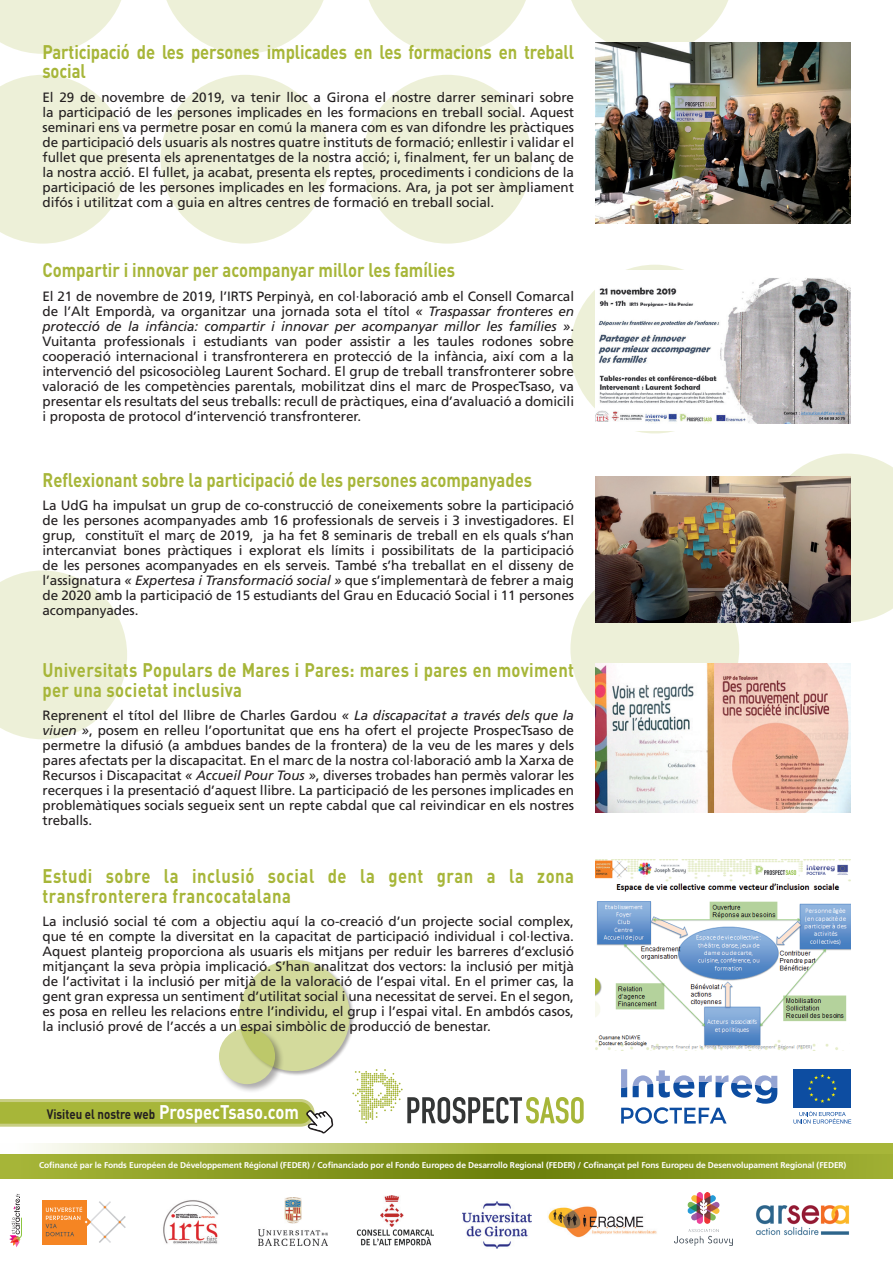
<style>
.page{position:relative;width:893px;height:1263px;background:#fff}
.page>*{position:absolute;margin:0;border:0;box-sizing:border-box;transform-origin:0 0}
.t1{font:700 19.5px/19.5px "DIN";color:#a7b639;scale:.85 1}
.t2{font:700 19.5px/19.5px "DIN";letter-spacing:.02em;color:#a7b639;scale:.85 1}
.t3{font:700 19.5px/19.5px "DIN";letter-spacing:.03em;color:#a7b639;scale:.85 1}
.t4{font:13.5px/15px "Frutiger";letter-spacing:-.005em;color:#231f20;text-align:justify}
.t5{font:700 13.5px "DIN";color:#231f20;scale:.85 1}
.t6{font:700 8.4px "Frutiger";letter-spacing:-.01em;color:#fff}
.s1{font-style:italic}
.s2{font-size:19.5px;color:#fff}
</style>
<div class="page">
<svg style="left:0;top:570px;width:127px;height:169px"></svg>
<div style="left:570px;top:564px;width:169px;height:169px;background:#edf0d8;border-radius:50%"></div>
<svg style="left:0;top:0;width:121px;height:54px"></svg>
<svg style="left:0;top:75px;width:127px;height:169px"></svg>
<svg style="left:166px;top:0;width:158px;height:54px"></svg>
<svg style="left:369px;top:0;width:157px;height:54px"></svg>
<svg style="left:571px;top:0;width:163px;height:43px"></svg>
<div style="left:161px;top:75px;width:168px;height:169px;background:#edf0d8;border-radius:50%"></div>
<div style="left:363px;top:75px;width:169px;height:169px;background:#edf0d8;border-radius:50%"></div>
<div style="left:570px;top:265px;width:169px;height:168px;background:#edf0d8;border-radius:50%"></div>
<div style="left:238px;top:959px;width:117px;height:117px;background:#231f20;opacity:.75"></div>
<div style="left:239px;top:960px;width:111px;height:111px;background:#d3da9c;border-radius:50%"></div>
<div style="left:217px;top:1026px;width:67px;height:67px;background:#231f20;opacity:.75"></div>
<svg style="left:219px;top:1028px;width:56px;height:56px;background:#cbd38c"></svg>
<svg style="left:9px;top:1194px;width:13px;height:53px"></svg>
<svg style="left:0;top:1144px;width:893px;height:35px;background:#97a737"></svg>
<img style="left:595px;top:43px;width:255px;height:181px">
<img style="left:595px;top:663px;width:255px;height:149px">
<img style="left:595px;top:859px;width:255px;height:191px">
<svg style="left:621px;top:1069px;width:156px;height:55px"></svg>
<div style="left:793px;top:1069px;width:58px;height:39px;background:#0d4da1"></div>
<svg style="left:808px;top:1074px;width:29px;height:29px"></svg>
<svg style="left:793px;top:1111px;width:58px;height:12px"></svg>
<div style="left:342px;top:1062px;width:253px;height:71px;background:#fff"></div>
<svg style="left:352px;top:1069px;width:232px;height:54px"></svg>
<div style="left:43px;top:1200px;width:44px;height:45px;background:#f58523"></div>
<svg style="left:46px;top:1201px;width:80px;height:42px"></svg>
<img style="left:163px;top:1200px;width:56px;height:44px">
<img style="left:674px;top:1192px;width:59px;height:53px">
<img style="left:756px;top:1205px;width:94px;height:31px">
<img style="left:548px;top:1206px;width:109px;height:32px">
<img style="left:259px;top:1197px;width:68px;height:48px">
<img style="left:462px;top:1201px;width:70px;height:47px">
<img style="left:356px;top:1229px;width:78px;height:7px">
<img style="left:361px;top:1237px;width:71px;height:9px">
<img style="left:381px;top:1195px;width:23px;height:31px">
<div style="left:595px;top:270px;width:255px;height:161px;background:#fff"></div>
<img style="left:595px;top:278px;width:255px;height:146px">
<svg style="left:790px;top:454px;width:103px;height:168px;background:#ebeed8"></svg>
<img style="left:595px;top:476px;width:255px;height:147px">
<svg style="left:0;top:1099px;width:333px;height:35px"></svg>
<h1 class="t1" style="left:43px;top:41px;width:627px">Participació de les persones implicades en les formacions en treball social</h1>
<p class="t4" style="left:43px;top:89px;width:533px">El 29 de novembre de 2019, va tenir lloc a Girona el nostre darrer seminari sobre la participació de les persones implicades en les formacions en treball social. Aquest seminari ens va permetre posar en comú la manera com es van difondre les pràctiques de participació dels usuaris als nostres quatre instituts de formació; enllestir i validar el fullet que presenta els aprenentatges de la nostra acció; i, finalment, fer un balanç de la nostra acció. El fullet, ja acabat, presenta els reptes, procediments i condicions de la participació de les persones implicades en les formacions. Ara, ja pot ser àmpliament difós i utilitzat com a guia en altres centres de formació en treball social.</p>
<h1 class="t1" style="left:43px;top:259px;width:487px">Compartir i innovar per acompanyar millor les famílies</h1>
<p class="t4" style="left:43px;top:288px;width:533px">El 21 de novembre de 2019, l’IRTS Perpinyà, en col·laboració amb el Consell Comarcal de l’Alt Empordà, va organitzar una jornada sota el títol <span class="s1">« Traspassar fronteres en protecció de la infància: compartir i innovar per acompanyar millor les famílies »</span>.<br>Vuitanta professionals i estudiants van poder assistir a les taules rodones sobre cooperació internacional i transfronterera en protecció de la infància, així com a la intervenció del psicosociòleg Laurent Sochard. El grup de treball transfronterer sobre valoració de les competències parentals, mobilitzat dins el marc de ProspecTsaso, va presentar els resultats del seus treballs: recull de pràctiques, eina d’avaluació a domicili i proposta de protocol d’intervenció transfronterer.</p>
<h1 class="t1" style="left:43px;top:469px;width:577px">Reflexionant sobre la participació de les persones acompanyades</h1>
<p class="t4" style="left:43px;top:498px;width:533px">La UdG ha impulsat un grup de co-construcció de coneixements sobre la participació de les persones acompanyades amb 16 professionals de serveis i 3 investigadores. El grup, constituït el març de 2019, ja ha fet 8 seminaris de treball en els quals s’han intercanviat bones pràctiques i explorat els límits i possibilitats de la participació de les persones acompanyades en els serveis. També s’ha treballat en el disseny de l’assignatura <span class="s1">« Expertesa i Transformació social »</span> que s’implementarà de febrer a maig de 2020 amb la participació de 15 estudiants del Grau en Educació Social i 11 persones acompanyades.</p>
<h1 class="t2" style="left:43px;top:660px;width:627px">Universitats Populars de Mares i Pares: mares i pares en moviment per una societat inclusiva</h1>
<p class="t4" style="left:43px;top:708px;width:533px">Reprenent el títol del llibre de Charles Gardou <span class="s1">« La discapacitat a través dels que la viuen »</span>, posem en relleu l’oportunitat que ens ha ofert el projecte ProspecTsaso de permetre la difusió (a ambdues bandes de la frontera) de la veu de les mares y dels pares afectats per la discapacitat. En el marc de la nostra col·laboració amb la Xarxa de Recursos i Discapacitat <span class="s1">« Accueil Pour Tous »</span>, diverses trobades han permès valorar les recerques i la presentació d’aquest llibre. La participació de les persones implicades en problemàtiques socials segueix sent un repte cabdal que cal reivindicar en els nostres treballs.</p>
<h1 class="t3" style="left:43px;top:865px;width:627px">Estudi sobre la inclusió social de la gent gran a la zona transfronterera francocatalana</h1>
<p class="t4" style="left:43px;top:914px;width:533px">La inclusió social té com a objectiu aquí la co-creació d’un projecte social complex, que té en compte la diversitat en la capacitat de participació individual i col·lectiva.<br>Aquest planteig proporciona als usuaris els mitjans per reduir les barreres d’exclusió mitjançant la seva pròpia implicació. S’han analitzat dos vectors: la inclusió per mitjà de l’activitat i la inclusió per mitjà de la valoració de l’espai vital. En el primer cas, la gent gran expressa un sentiment d’utilitat social i una necessitat de servei. En el segon, es posa en relleu les relacions entre l’individu, el grup i l’espai vital. En ambdós casos, la inclusió prové de l’accés a un espai simbòlic de producció de benestar.</p>
<p class="t5" style="left:47px;top:1105px;width:298px">Visiteu el nostre web <span class="s2">ProspecTsaso.com</span></p>
<p class="t6" style="left:39px;top:1160px;width:809px">Cofinancé par le Fonds Européen de Développement Régional (FEDER) / Cofinanciado por el Fondo Europeo de Desarrollo Regional (FEDER) / Cofinançat pel Fons Europeu de Desenvolupament Regional (FEDER)</p>
</div>
